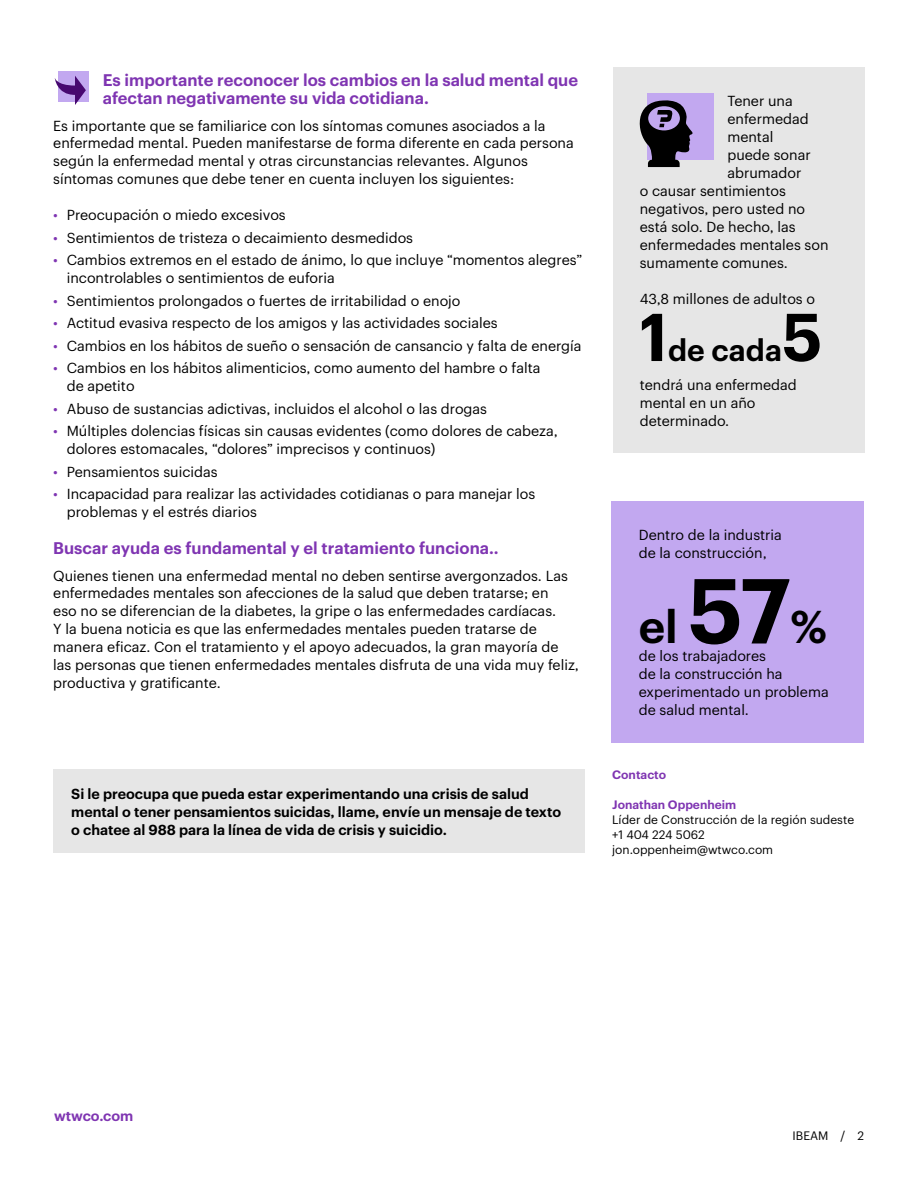
<style>
.page{position:relative;width:918px;height:1188px;background:#fff}
.page>*{position:absolute;margin:0;border:0;box-sizing:border-box;transform-origin:0 0}
.t1{font:600 90px "Graphik";color:#000}
.t2{font:600 45px "Graphik";color:#000}
.t3{font:600 30px "Graphik";color:#000}
.t4{font:600 16.5px/18px "Graphik";color:#7f35b2}
.t5{font:14.25px/18px "Graphik";color:#000}
.t6{font:600 14.25px/18px "Graphik";color:#000}
.t7{font:600 14.25px "Graphik";color:#7f35b2}
.t8{font:12px/15px "Graphik";color:#000}
.t9{font:600 12px "Graphik";color:#7f35b2}
.s1{color:#7f35b2}
.s2{font-size:66px}
.s3{font-size:45px}
</style>
<div class="page">
<div style="left:613px;top:68px;width:252px;height:385px;background:#e6e6e6"></div>
<div style="left:612px;top:501px;width:252px;height:241px;background:#c2a8f0"></div>
<div style="left:58px;top:71px;width:31px;height:31px;background:#c2a8f0"></div>
<svg style="left:55px;top:76px;width:31px;height:29px"></svg>
<div style="left:53px;top:770px;width:532px;height:83px;background:#e6e6e6"></div>
<div style="left:647px;top:93px;width:67px;height:66px;background:#c2a8f0"></div>
<svg style="left:639px;top:100px;width:57px;height:67px"></svg>
<p class="t4" style="left:103px;top:69px;width:477px">Es importante reconocer los cambios en la salud mental que afectan negativamente su vida cotidiana.</p>
<p class="t5" style="left:53px;top:115px;width:522px">Es importante que se familiarice con los síntomas comunes asociados a la enfermedad mental. Pueden manifestarse de forma diferente en cada persona según la enfermedad mental y otras circunstancias relevantes. Algunos síntomas comunes que debe tener en cuenta incluyen los siguientes:</p>
<p class="t5" style="left:53px;top:205px;width:234px"><span class="s1">•</span> Preocupación o miedo excesivos</p>
<p class="t5" style="left:53px;top:228px;width:361px"><span class="s1">•</span> Sentimientos de tristeza o decaimiento desmedidos</p>
<p class="t5" style="left:67px;top:250px;width:517px;text-indent:-13px"><span class="s1">•</span> Cambios extremos en el estado de ánimo, lo que incluye “momentos alegres” incontrolables o sentimientos de euforia</p>
<p class="t5" style="left:53px;top:291px;width:409px"><span class="s1">•</span> Sentimientos prolongados o fuertes de irritabilidad o enojo</p>
<p class="t5" style="left:53px;top:313px;width:446px"><span class="s1">•</span> Actitud evasiva respecto de los amigos y las actividades sociales</p>
<p class="t5" style="left:53px;top:336px;width:530px"><span class="s1">•</span> Cambios en los hábitos de sueño o sensación de cansancio y falta de energía</p>
<p class="t5" style="left:67px;top:358px;width:475px;text-indent:-13px"><span class="s1">•</span> Cambios en los hábitos alimenticios, como aumento del hambre o falta de apetito</p>
<p class="t5" style="left:53px;top:399px;width:435px"><span class="s1">•</span> Abuso de sustancias adictivas, incluidos el alcohol o las drogas</p>
<p class="t5" style="left:67px;top:421px;width:493px;text-indent:-13px"><span class="s1">•</span> Múltiples dolencias físicas sin causas evidentes (como dolores de cabeza, dolores estomacales, “dolores” imprecisos y continuos)</p>
<p class="t5" style="left:53px;top:462px;width:166px"><span class="s1">•</span> Pensamientos suicidas</p>
<p class="t5" style="left:67px;top:484px;width:470px;text-indent:-13px"><span class="s1">•</span> Incapacidad para realizar las actividades cotidianas o para manejar los problemas y el estrés diarios</p>
<p class="t4" style="left:53px;top:537px;width:447px">Buscar ayuda es fundamental y el tratamiento funciona..</p>
<p class="t5" style="left:53px;top:565px;width:527px">Quienes tienen una enfermedad mental no deben sentirse avergonzados. Las enfermedades mentales son afecciones de la salud que deben tratarse; en<br>eso no se diferencian de la diabetes, la gripe o las enfermedades cardíacas.<br>Y la buena noticia es que las enfermedades mentales pueden tratarse de manera eficaz. Con el tratamiento y el apoyo adecuados, la gran mayoría de las personas que tienen enfermedades mentales disfruta de una vida muy feliz, productiva y gratificante.</p>
<p class="t6" style="left:71px;top:784px;width:491px">Si le preocupa que pueda estar experimentando una crisis de salud mental o tener pensamientos suicidas, llame, envíe un mensaje de texto o chatee al 988 para la línea de vida de crisis y suicidio.</p>
<p class="t5" style="left:727px;top:91px;width:67px">Tener una</p>
<p class="t5" style="left:727px;top:109px;width:83px">enfermedad</p>
<p class="t5" style="left:727px;top:127px;width:48px">mental</p>
<p class="t5" style="left:727px;top:145px;width:85px">puede sonar</p>
<p class="t5" style="left:727px;top:163px;width:76px">abrumador</p>
<p class="t5" style="left:640px;top:181px;width:148px">o causar sentimientos</p>
<p class="t5" style="left:640px;top:199px;width:167px">negativos, pero usted no</p>
<p class="t5" style="left:640px;top:217px;width:158px">está solo. De hecho, las</p>
<p class="t5" style="left:640px;top:235px;width:190px">enfermedades mentales son</p>
<p class="t5" style="left:640px;top:253px;width:150px">sumamente comunes.</p>
<p class="t5" style="left:640px;top:289px;width:177px">43,8 millones de adultos o</p>
<h3 class="t3" style="left:640px;top:327px;width:184px"><span class="s2">1</span>de cada<span class="s2">5</span></h3>
<p class="t5" style="left:640px;top:374px;width:159px">tendrá una enfermedad mental en un año determinado.</p>
<p class="t5" style="left:639px;top:525px;width:145px">Dentro de la industria de la construcción,</p>
<h1 class="t1" style="left:688px;top:542px;width:141px">57<span class="s3">%</span></h1>
<p class="t5" style="left:639px;top:664px;width:191px">de la construcción ha experimentado un problema de salud mental.</p>
<h2 class="t2" style="left:639px;top:593px;width:41px">el</h2>
<p class="t5" style="left:639px;top:646px;width:129px">de los trabajadores</p>
<p class="t9" style="left:612px;top:766px;width:55px">Contacto</p>
<p class="t9" style="left:612px;top:796px;width:126px">Jonathan Oppenheim</p>
<p class="t8" style="left:612px;top:811px;width:243px">Líder de Construcción de la región sudeste +1 404 224 5062 jon.oppenheim@wtwco.com</p>
<p class="t7" style="left:54px;top:1104px;width:81px">wtwco.com</p>
<p class="t8" style="left:793px;top:1127px;width:73px">IBEAM / 2</p>
</div>
